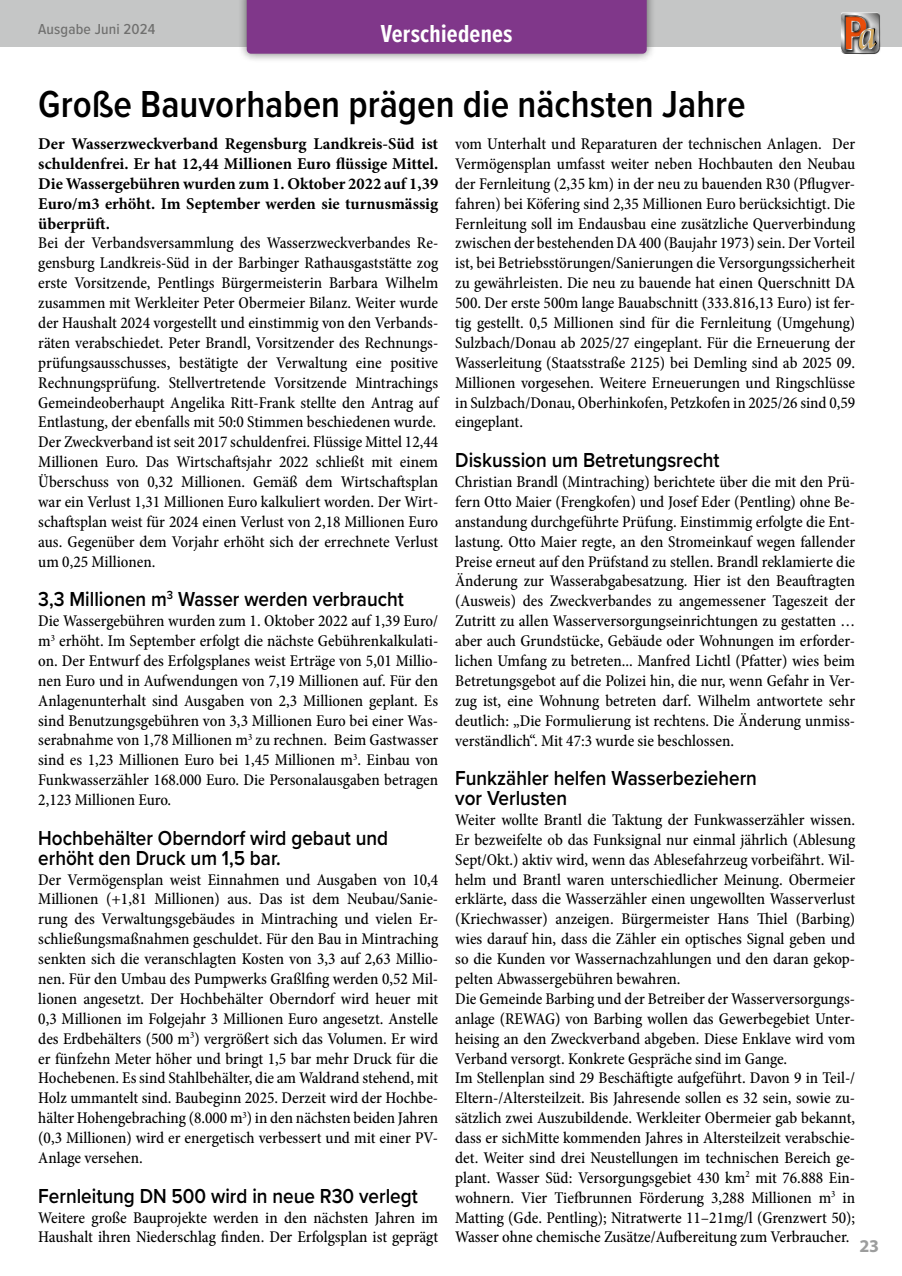
<style>
.page{position:relative;width:902px;height:1276px;background:#fff}
.page>*{position:absolute;margin:0;border:0;box-sizing:border-box;transform-origin:0 0}
.t1{font:600 39px "Proxima Nova Cond";color:#000}
.t2{font:700 25.5px "Proxima Nova Ex Cn";letter-spacing:.01em;color:#fff;scale:1.05 1}
.t3{font:600 21px/19.8px "Proxima Nova";color:#000;scale:.9 1}
.t4{font:700 18px "Myriad Pro";color:#9c9d9d}
.t5{font:500 condensed 16.5px/20px "Minion Pro";color:#000;text-align:justify}
.t6{font:700 16.5px/20px "Minion Pro";letter-spacing:-.005em;color:#000;text-align:justify}
.t7{font:500 15px "Proxima Nova Cond";letter-spacing:.01em;color:#6f6f6e;scale:1.05 1}
</style>
<div class="page">
<div style="left:0;top:0;width:901px;height:47px;background:#c5c6c6"></div>
<div style="left:238px;top:0;width:418px;height:63px;background:#000;opacity:.5"></div>
<div style="left:247px;top:0;width:399px;height:54px;background:#80378a"></div>
<div style="left:841px;top:14px;width:39px;height:40px;background:#000;opacity:.75"></div>
<div style="left:844px;top:15px;width:26px;height:39px;background:#000;opacity:.75"></div>
<div style="left:854px;top:24px;width:26px;height:30px;background:#000;opacity:.75"></div>
<svg style="left:840px;top:13px;width:39px;height:40px"></svg>
<p class="t7" style="left:38px;top:18px;width:113px">Ausgabe Juni 2024</p>
<h2 class="t2" style="left:381px;top:15px;width:127px">Verschiedenes</h2>
<h1 class="t1" style="left:38px;top:75px;width:709px">Große Bauvorhaben prägen die nächsten Jahre</h1>
<p class="t6" style="left:38px;top:133px;width:401px">Der Wasserzweckverband Regensburg Landkreis-Süd ist schuldenfrei. Er hat 12,44 Millionen Euro flüssige Mittel.<br>Die Wassergebühren wurden zum 1. Oktober 2022 auf 1,39<br>Euro/m3 erhöht. Im September werden sie turnusmässig überprüft.</p>
<p class="t5" style="left:38px;top:233px;width:401px;text-align:left">Bei der Verbandsversammlung des Wasserzweckverbandes Re&shy;gensburg Landkreis-Süd in der Barbinger Rathausgaststätte zog erste Vorsitzende, Pentlings Bürgermeisterin Barbara Wilhelm zusammen mit Werkleiter Peter Obermeier Bilanz. Weiter wurde der Haushalt 2024 vorgestellt und einstimmig von den Verbands&shy;räten verabschiedet. Peter Brandl, Vorsitzender des Rechnungs&shy;prüfungsausschusses, bestätigte der Verwaltung eine positive Rechnungsprüfung. Stellvertretende Vorsitzende Mintrachings Gemeindeoberhaupt Angelika Ritt-Frank stellte den Antrag auf Entlastung, der ebenfalls mit 50:0 Stimmen beschiedenen wurde.<br>Der Zweckverband ist seit 2017 schuldenfrei. Flüssige Mittel 12,44<br>Millionen Euro. Das Wirtschaftsjahr 2022 schließt mit einem Überschuss von 0,32 Millionen. Gemäß dem Wirtschaftsplan war ein Verlust 1,31 Millionen Euro kalkuliert worden. Der Wirt&shy;schaftsplan weist für 2024 einen Verlust von 2,18 Millionen Euro aus. Gegenüber dem Vorjahr erhöht sich der errechnete Verlust um 0,25 Millionen.</p>
<p class="t3" style="left:38px;top:589px;width:408px">3,3 Millionen m<sup>3</sup> Wasser werden verbraucht</p>
<p class="t5" style="left:38px;top:611px;width:401px">Die Wassergebühren wurden zum 1. Oktober 2022 auf 1,39 Euro/ m<sup>3</sup> erhöht. Im September erfolgt die nächste Gebührenkalkulati&shy;on. Der Entwurf des Erfolgsplanes weist Erträge von 5,01 Millio&shy;nen Euro und in Aufwendungen von 7,19 Millionen auf. Für den Anlagenunterhalt sind Ausgaben von 2,3 Millionen geplant. Es sind Benutzungsgebühren von 3,3 Millionen Euro bei einer Was&shy;serabnahme von 1,78 Millionen m<sup>3</sup> zu rechnen. Beim Gastwasser sind es 1,23 Millionen Euro bei 1,45 Millionen m<sup>3</sup>. Einbau von Funkwasserzähler 168.000 Euro. Die Personalausgaben betragen 2,123 Millionen Euro.</p>
<p class="t3" style="left:38px;top:827px;width:390px">Hochbehälter Oberndorf wird gebaut und erhöht den Druck um 1,5 bar.</p>
<p class="t5" style="left:38px;top:869px;width:401px">Der Vermögensplan weist Einnahmen und Ausgaben von 10,4<br>Millionen (+1,81 Millionen) aus. Das ist dem Neubau/Sanie&shy;rung des Verwaltungsgebäudes in Mintraching und vielen Er&shy;schließungsmaßnahmen geschuldet. Für den Bau in Mintraching senkten sich die veranschlagten Kosten von 3,3 auf 2,63 Millio&shy;nen. Für den Umbau des Pumpwerks Graßlfing werden 0,52 Mil&shy;lionen angesetzt. Der Hochbehälter Oberndorf wird heuer mit 0,3 Millionen im Folgejahr 3 Millionen Euro angesetzt. Anstelle des Erdbehälters (500 m<sup>3</sup>) vergrößert sich das Volumen. Er wird er fünfzehn Meter höher und bringt 1,5 bar mehr Druck für die Hochebenen. Es sind Stahlbehälter, die am Waldrand stehend, mit Holz ummantelt sind. Baubeginn 2025. Derzeit wird der Hochbe&shy;hälter Hohengebraching (8.000 m<sup>3</sup>) in den nächsten beiden Jahren (0,3 Millionen) wird er energetisch verbessert und mit einer PV-Anlage versehen.</p>
<p class="t3" style="left:38px;top:1185px;width:423px">Fernleitung DN 500 wird in neue R30 verlegt</p>
<p class="t5" style="left:38px;top:1207px;width:401px">Weitere große Bauprojekte werden in den nächsten Jahren im<br>Haushalt ihren Niederschlag finden. Der Erfolgsplan ist geprägt</p>
<p class="t5" style="left:455px;top:134px;width:401px">vom Unterhalt und Reparaturen der technischen Anlagen. Der Vermögensplan umfasst weiter neben Hochbauten den Neubau der Fernleitung (2,35 km) in der neu zu bauenden R30 (Pflugver&shy;fahren) bei Köfering sind 2,35 Millionen Euro berücksichtigt. Die Fernleitung soll im Endausbau eine zusätzliche Querverbindung zwischen der bestehenden DA 400 (Baujahr 1973) sein. Der Vorteil ist, bei Betriebsstörungen/Sanierungen die Versorgungssicherheit zu gewährleisten. Die neu zu bauende hat einen Querschnitt DA 500. Der erste 500m lange Bauabschnitt (333.816,13 Euro) ist fer&shy;tig gestellt. 0,5 Millionen sind für die Fernleitung (Umgehung)<br>Sulzbach/Donau ab 2025/27 eingeplant. Für die Erneuerung der Wasserleitung (Staatsstraße 2125) bei Demling sind ab 2025 09.<br>Millionen vorgesehen. Weitere Erneuerungen und Ringschlüsse in Sulzbach/Donau, Oberhinkofen, Petzkofen in 2025/26 sind 0,59 eingeplant.</p>
<p class="t3" style="left:455px;top:449px;width:295px">Diskussion um Betretungsrecht</p>
<p class="t5" style="left:455px;top:472px;width:401px">Christian Brandl (Mintraching) berichtete über die mit den Prü&shy;fern Otto Maier (Frengkofen) und Josef Eder (Pentling) ohne Be&shy;anstandung durchgeführte Prüfung. Einstimmig erfolgte die Ent&shy;lastung. Otto Maier regte, an den Stromeinkauf wegen fallender Preise erneut auf den Prüfstand zu stellen. Brandl reklamierte die Änderung zur Wasserabgabesatzung. Hier ist den Beauftragten (Ausweis) des Zweckverbandes zu angemessener Tageszeit der Zutritt zu allen Wasserversorgungseinrichtungen zu gestatten … aber auch Grundstücke, Gebäude oder Wohnungen im erforder&shy;lichen Umfang zu betreten... Manfred Lichtl (Pfatter) wies beim Betretungsgebot auf die Polizei hin, die nur, wenn Gefahr in Ver&shy;zug ist, eine Wohnung betreten darf. Wilhelm antwortete sehr deutlich: „Die Formulierung ist rechtens. Die Änderung unmiss&shy;verständlich“. Mit 47:3 wurde sie beschlossen.</p>
<p class="t3" style="left:455px;top:767px;width:337px">Funkzähler helfen Wasserbeziehern vor Verlusten</p>
<p class="t5" style="left:455px;top:810px;width:401px;text-align:left">Weiter wollte Brantl die Taktung der Funkwasserzähler wissen.<br>Er bezweifelte ob das Funksignal nur einmal jährlich (Ablesung Sept/Okt.) aktiv wird, wenn das Ablesefahrzeug vorbeifährt. Wil&shy;helm und Brantl waren unterschiedlicher Meinung. Obermeier erklärte, dass die Wasserzähler einen ungewollten Wasserverlust (Kriechwasser) anzeigen. Bürgermeister Hans Thiel (Barbing) wies darauf hin, dass die Zähler ein optisches Signal geben und so die Kunden vor Wassernachzahlungen und den daran gekop&shy;pelten Abwassergebühren bewahren.<br>Die Gemeinde Barbing und der Betreiber der Wasserversorgungs&shy;anlage (REWAG) von Barbing wollen das Gewerbegebiet Unter&shy;heising an den Zweckverband abgeben. Diese Enklave wird vom Verband versorgt. Konkrete Gespräche sind im Gange.<br>Im Stellenplan sind 29 Beschäftigte aufgeführt. Davon 9 in Teil-/ Eltern-/Altersteilzeit. Bis Jahresende sollen es 32 sein, sowie zu&shy;sätzlich zwei Auszubildende. Werkleiter Obermeier gab bekannt, dass er sichMitte kommenden Jahres in Altersteilzeit verabschie&shy;det. Weiter sind drei Neustellungen im technischen Bereich ge&shy;plant. Wasser Süd: Versorgungsgebiet 430 km<sup>2</sup> mit 76.888 Ein&shy;wohnern. Vier Tiefbrunnen Förderung 3,288 Millionen m<sup>3</sup> in Matting (Gde. Pentling); Nitratwerte 11–21mg/l (Grenzwert 50); Wasser ohne chemische Zusätze/Aufbereitung zum Verbraucher.</p>
<p class="t4" style="left:859px;top:1233px;width:21px">23</p>
</div>
